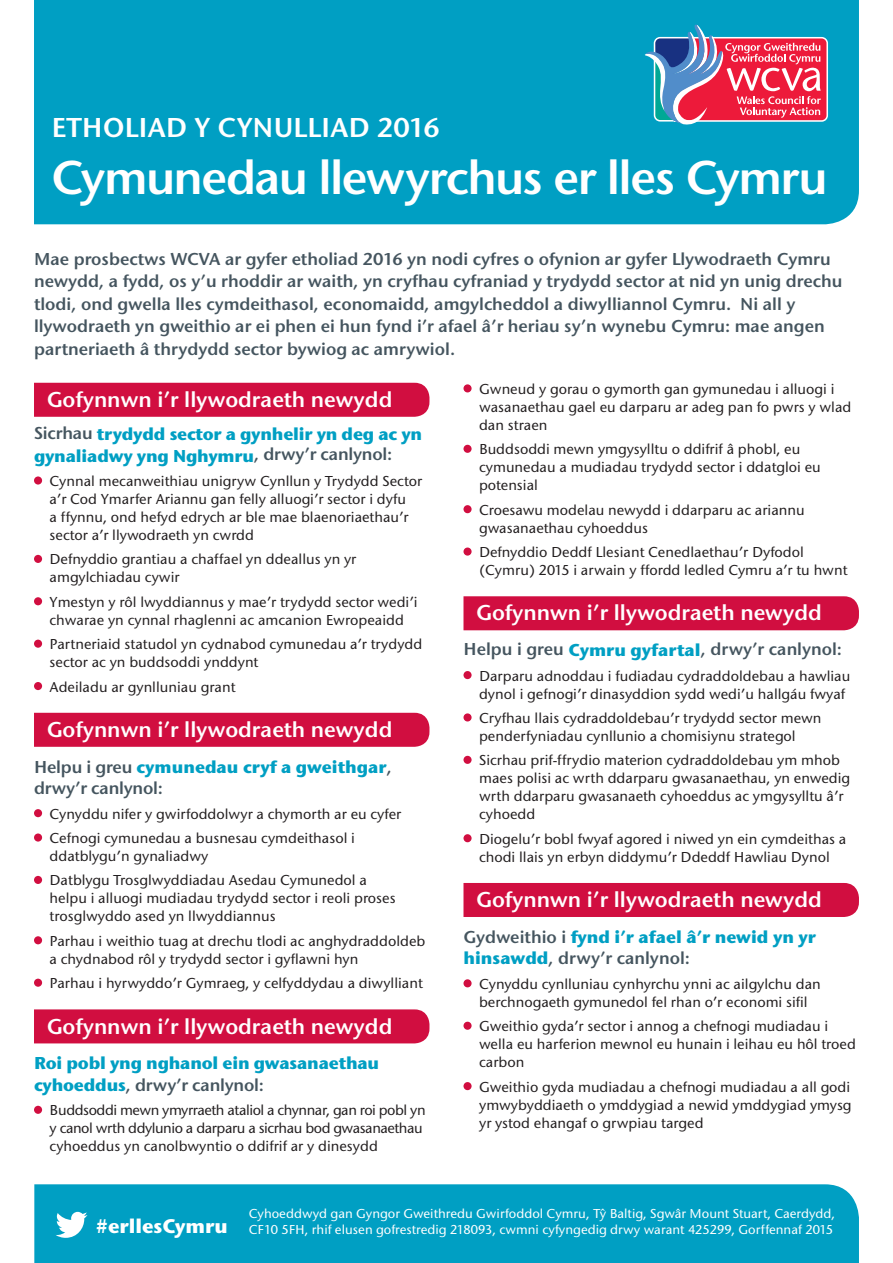
<style>
.page{position:relative;width:893px;height:1263px;background:#fff}
.page>*{position:absolute;margin:0;border:0;box-sizing:border-box;transform-origin:0 0}
.t1{font:49.5px "Stone Sans Itc T Semi";letter-spacing:-.03em;color:#fff}
.t2{font:28.5px "Stone Sans Itc T Semi";letter-spacing:.005em;color:#fff}
.t3{font:22.5px "Stone Sans Itc T Semi";color:#fff}
.t4{font:700 20.55px "Stone Sans Itc T";color:#fff}
.t5{font:18px/22.5px "Stone Sans Itc T Semi";color:#45555f}
.t6{font:700 18px/21.6px "Stone Sans Itc T";letter-spacing:-.01em;color:#009fc3}
.t7{font:500 15px/18px "Stone Sans Itc T";color:#231f20}
.t8{font:500 15px/18px "Stone Sans Itc T";letter-spacing:-.03em;color:#231f20}
.t9{font:500 13.5px/16.2px "Stone Sans Itc T";color:#fff}
.s1{font-family:"Stone Sans Itc T Semi";font-weight:400;color:#45555f}
.s2{font-family:"Stone Sans Itc T";font-weight:700;color:#009fc3}
</style>
<div class="page">
<div style="left:34px;top:0;width:825px;height:224px;background:#009fc3"></div>
<svg style="left:645px;top:25px;width:183px;height:99px;background:#a76d8c"></svg>
<div style="left:34px;top:1184px;width:825px;height:79px;background:#009fc3"></div>
<div style="left:34px;top:383px;width:395px;height:34px;background:#d10e40"></div>
<div style="left:34px;top:476px;width:8px;height:9px;background:#d10e40;border-radius:50%"></div>
<div style="left:34px;top:555px;width:8px;height:8px;background:#d10e40;border-radius:50%"></div>
<div style="left:34px;top:597px;width:8px;height:8px;background:#d10e40;border-radius:50%"></div>
<div style="left:34px;top:640px;width:8px;height:8px;background:#d10e40;border-radius:50%"></div>
<div style="left:34px;top:682px;width:8px;height:8px;background:#d10e40;border-radius:50%"></div>
<div style="left:34px;top:713px;width:395px;height:34px;background:#d10e40"></div>
<div style="left:34px;top:809px;width:8px;height:8px;background:#d10e40;border-radius:50%"></div>
<div style="left:34px;top:833px;width:8px;height:8px;background:#d10e40;border-radius:50%"></div>
<div style="left:34px;top:876px;width:8px;height:8px;background:#d10e40;border-radius:50%"></div>
<div style="left:34px;top:936px;width:8px;height:8px;background:#d10e40;border-radius:50%"></div>
<div style="left:34px;top:979px;width:8px;height:8px;background:#d10e40;border-radius:50%"></div>
<div style="left:34px;top:1009px;width:395px;height:34px;background:#d10e40"></div>
<div style="left:34px;top:1106px;width:8px;height:8px;background:#d10e40;border-radius:50%"></div>
<div style="left:463px;top:384px;width:9px;height:8px;background:#d10e40;border-radius:50%"></div>
<div style="left:463px;top:445px;width:9px;height:8px;background:#d10e40;border-radius:50%"></div>
<div style="left:463px;top:505px;width:9px;height:8px;background:#d10e40;border-radius:50%"></div>
<svg style="left:463px;top:547px;width:9px;height:9px"></svg>
<div style="left:463px;top:596px;width:396px;height:34px;background:#d10e40"></div>
<div style="left:463px;top:671px;width:9px;height:8px;background:#d10e40;border-radius:50%"></div>
<div style="left:463px;top:713px;width:9px;height:8px;background:#d10e40;border-radius:50%"></div>
<div style="left:463px;top:756px;width:9px;height:8px;background:#d10e40;border-radius:50%"></div>
<div style="left:463px;top:834px;width:9px;height:8px;background:#d10e40;border-radius:50%"></div>
<div style="left:463px;top:883px;width:396px;height:34px;background:#d10e40"></div>
<div style="left:463px;top:979px;width:9px;height:8px;background:#d10e40;border-radius:50%"></div>
<div style="left:463px;top:1022px;width:9px;height:8px;background:#d10e40;border-radius:50%"></div>
<div style="left:463px;top:1082px;width:9px;height:8px;background:#d10e40;border-radius:50%"></div>
<svg style="left:56px;top:1212px;width:32px;height:26px"></svg>
<h2 class="t2" style="left:51px;top:110px;width:390px">ETHOLIAD Y CYNULLIAD 2016</h2>
<h1 class="t1" style="left:51px;top:148px;width:778px">Cymunedau llewyrchus er lles Cymru</h1>
<p class="t5" style="left:34px;top:247px;width:810px">Mae prosbectws WCVA ar gyfer etholiad 2016 yn nodi cyfres o ofynion ar gyfer Llywodraeth Cymru newydd, a fydd, os y’u rhoddir ar waith, yn cryfhau cyfraniad y trydydd sector at nid yn unig drechu tlodi, ond gwella lles cymdeithasol, economaidd, amgylcheddol a diwylliannol Cymru. Ni all y llywodraeth yn gweithio ar ei phen ei hun fynd i’r afael â’r heriau sy’n wynebu Cymru: mae angen partneriaeth â thrydydd sector bywiog ac amrywiol.</p>
<h3 class="t3" style="left:47px;top:386px;width:347px">Gofynnwn i’r llywodraeth newydd</h3>
<p class="t6" style="left:34px;top:423px;width:390px"><span class="s1">Sicrhau</span> trydydd sector a gynhelir yn deg ac yn gynaliadwy yng Nghymru<span class="s1">, drwy’r canlynol:</span></p>
<p class="t7" style="left:50px;top:472px;width:374px">Cynnal mecanweithiau unigryw Cynllun y Trydydd Sector a’r Cod Ymarfer Ariannu gan felly alluogi’r sector i dyfu<br>a ffynnu, ond hefyd edrych ar ble mae blaenoriaethau’r sector a’r llywodraeth yn cwrdd</p>
<p class="t7" style="left:50px;top:550px;width:308px">Defnyddio grantiau a chaffael yn ddeallus yn yr amgylchiadau cywir</p>
<p class="t7" style="left:50px;top:593px;width:370px">Ymestyn y rôl lwyddiannus y mae’r trydydd sector wedi’i chwarae yn cynnal rhaglenni ac amcanion Ewropeaidd</p>
<p class="t7" style="left:50px;top:635px;width:374px">Partneriaid statudol yn cydnabod cymunedau a’r trydydd sector ac yn buddsoddi ynddynt</p>
<p class="t7" style="left:50px;top:677px;width:187px">Adeiladu ar gynlluniau grant</p>
<h3 class="t3" style="left:47px;top:716px;width:347px">Gofynnwn i’r llywodraeth newydd</h3>
<p class="t6" style="left:34px;top:755px;width:359px"><span class="s1">Helpu i greu</span> cymunedau cryf a gweithgar<span class="s1">,</span></p>
<p class="t5" style="left:34px;top:777px;width:131px">drwy’r canlynol:</p>
<p class="t7" style="left:50px;top:801px;width:353px;line-height:24.5px">Cynyddu nifer y gwirfoddolwyr a chymorth ar eu cyfer<br>Cefnogi cymunedau a busnesau cymdeithasol i</p>
<p class="t7" style="left:50px;top:844px;width:319px;line-height:24.5px">ddatblygu’n gynaliadwy<br>Datblygu Trosglwyddiadau Asedau Cymunedol a</p>
<p class="t7" style="left:50px;top:889px;width:348px">helpu i alluogi mudiadau trydydd sector i reoli proses trosglwyddo ased yn llwyddiannus</p>
<p class="t7" style="left:50px;top:932px;width:377px">Parhau i weithio tuag at drechu tlodi ac anghydraddoldeb a chydnabod rôl y trydydd sector i gyflawni hyn</p>
<p class="t7" style="left:50px;top:974px;width:375px">Parhau i hyrwyddo’r Gymraeg, y celfyddydau a diwylliant</p>
<h3 class="t3" style="left:47px;top:1012px;width:347px">Gofynnwn i’r llywodraeth newydd</h3>
<p class="t6" style="left:34px;top:1052px;width:347px">Roi pobl yng nghanol ein gwasanaethau</p>
<p class="t5" style="left:34px;top:1073px;width:232px"><span class="s2">cyhoeddus</span>, drwy’r canlynol:</p>
<p class="t8" style="left:50px;top:1101px;width:377px">Buddsoddi mewn ymyrraeth ataliol a chynnar, gan roi pobl yn y canol wrth ddylunio a darparu a sicrhau bod gwasanaethau cyhoeddus yn canolbwyntio o ddifrif ar y dinesydd</p>
<p class="t7" style="left:479px;top:380px;width:374px">Gwneud y gorau o gymorth gan gymunedau i alluogi i wasanaethau gael eu darparu ar adeg pan fo pwrs y wlad dan straen</p>
<p class="t7" style="left:479px;top:440px;width:343px">Buddsoddi mewn ymgysylltu o ddifrif â phobl, eu cymunedau a mudiadau trydydd sector i ddatgloi eu potensial</p>
<p class="t7" style="left:479px;top:501px;width:327px">Croesawu modelau newydd i ddarparu ac ariannu gwasanaethau cyhoeddus</p>
<p class="t7" style="left:479px;top:543px;width:370px">Defnyddio Deddf Llesiant Cenedlaethau’r Dyfodol (Cymru) 2015 i arwain y ffordd ledled Cymru a’r tu hwnt</p>
<h3 class="t3" style="left:476px;top:599px;width:347px">Gofynnwn i’r llywodraeth newydd</h3>
<p class="t5" style="left:463px;top:637px;width:380px">Helpu i greu <span class="s2">Cymru gyfartal</span>, drwy’r canlynol:</p>
<p class="t7" style="left:479px;top:666px;width:373px">Darparu adnoddau i fudiadau cydraddoldebau a hawliau dynol i gefnogi’r dinasyddion sydd wedi’u hallgáu fwyaf</p>
<p class="t7" style="left:479px;top:709px;width:344px">Cryfhau llais cydraddoldebau’r trydydd sector mewn penderfyniadau cynllunio a chomisiynu strategol</p>
<p class="t7" style="left:479px;top:751px;width:373px">Sicrhau prif-ffrydio materion cydraddoldebau ym mhob maes polisi ac wrth ddarparu gwasanaethau, yn enwedig wrth ddarparu gwasanaeth cyhoeddus ac ymgysylltu â’r cyhoedd</p>
<p class="t7" style="left:479px;top:830px;width:369px">Diogelu’r bobl fwyaf agored i niwed yn ein cymdeithas a chodi llais yn erbyn diddymu’r Ddeddf Hawliau Dynol</p>
<h3 class="t3" style="left:476px;top:886px;width:347px">Gofynnwn i’r llywodraeth newydd</h3>
<p class="t6" style="left:463px;top:926px;width:354px"><span class="s1">Gydweithio i</span> fynd i’r afael â’r newid yn yr</p>
<p class="t5" style="left:463px;top:947px;width:228px"><span class="s2">hinsawdd</span>, drwy’r canlynol:</p>
<p class="t7" style="left:479px;top:975px;width:343px">Cynyddu cynlluniau cynhyrchu ynni ac ailgylchu dan berchnogaeth gymunedol fel rhan o’r economi sifil</p>
<p class="t7" style="left:479px;top:1017px;width:378px">Gweithio gyda’r sector i annog a chefnogi mudiadau i wella eu harferion mewnol eu hunain i leihau eu hôl troed carbon</p>
<p class="t7" style="left:479px;top:1077px;width:374px;text-align:justify">Gweithio gyda mudiadau a chefnogi mudiadau a all godi ymwybyddiaeth o ymddygiad a newid ymddygiad ymysg yr ystod ehangaf o grwpiau targed</p>
<h3 class="t4" style="left:96px;top:1213px;width:134px">#erllesCymru</h3>
<p class="t9" style="left:249px;top:1205px;width:588px">Cyhoeddwyd gan Gyngor Gweithredu Gwirfoddol Cymru, Tyˆ Baltig, Sgwâr Mount Stuart, Caerdydd,<br>CF10 5FH, rhif elusen gofrestredig 218093, cwmni cyfyngedig drwy warant 425299, Gorffennaf 2015</p>
</div>
